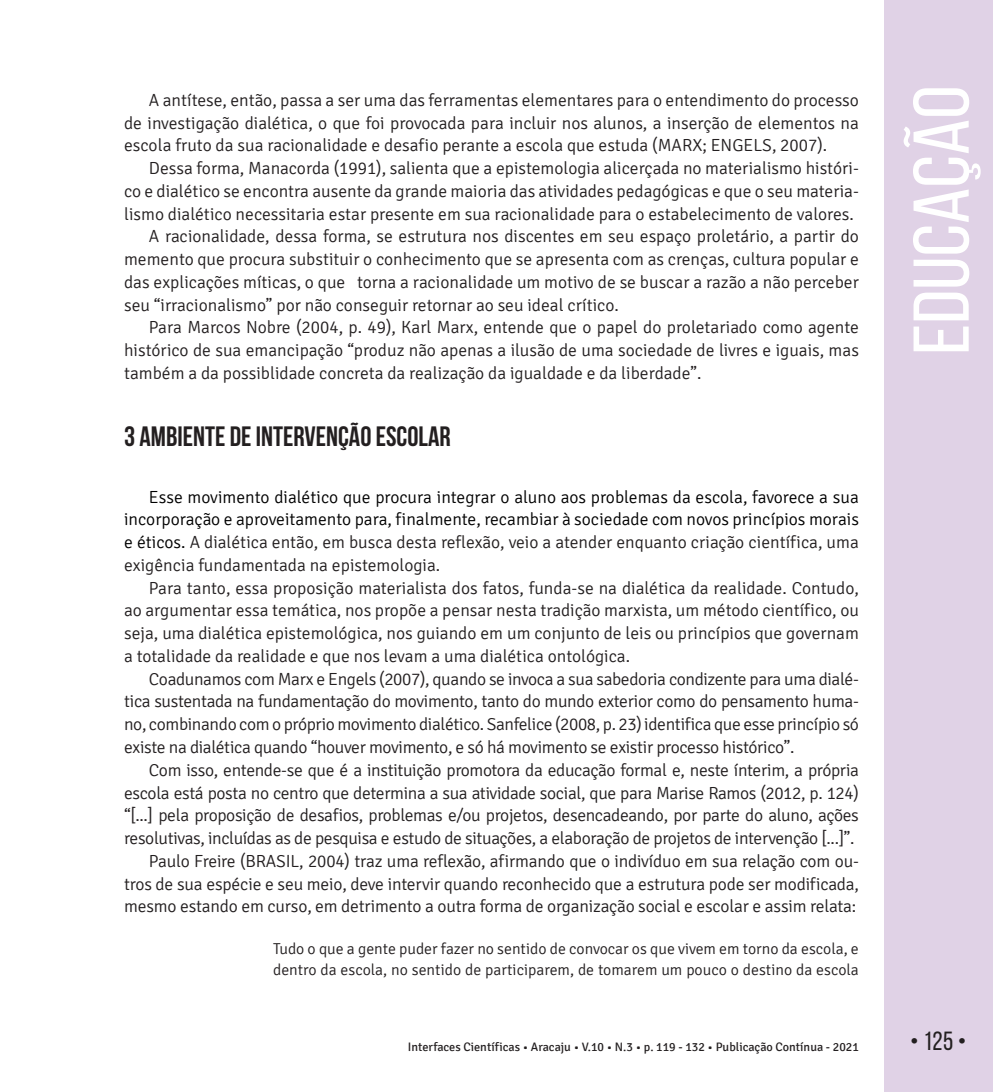
<style>
.page{position:relative;width:993px;height:1092px;background:#fff}
.page>*{position:absolute;margin:0;border:0;box-sizing:border-box;transform-origin:0 0}
.t1{font:78.75px "Bebas Neue";color:#fff;scale:1.09 1}
.Título_1{font:700 28px "Bebas Neue";color:#231f20}
.t2{font:26.25px "Bebas Neue";color:#231f20}
.TEXTO{font:300 17.5px/22.8px "Signika";color:#231f20;text-align:justify}
.TEXTO-2{font:300 17.5px/22.8px "Signika";color:#000;text-align:justify}
.CITAÇÃO{font:300 15.75px/21px "Signika";color:#231f20}
.t3{font:12.25px "Signika";color:#231f20}
.s1{color:#231f20}
</style>
<div class="page">
<div style="left:883px;top:0;width:109px;height:1091px;background:#e0d2e6"></div>
<p class="TEXTO" style="left:124px;top:89px;width:736px;text-indent:25px">A antítese, então, passa a ser uma das ferramentas elementares para o entendimento do processo de investigação dialética, o que foi provocada para incluir nos alunos, a inserção de elementos na escola fruto da sua racionalidade e desafio perante a escola que estuda (MARX; ENGELS, 2007).</p>
<p class="TEXTO" style="left:124px;top:157px;width:736px;text-indent:25px">Dessa forma, Manacorda (1991), salienta que a epistemologia alicerçada no materialismo históri&shy;co e dialético se encontra ausente da grande maioria das atividades pedagógicas e que o seu materia&shy;lismo dialético necessitaria estar presente em sua racionalidade para o estabelecimento de valores.</p>
<p class="TEXTO" style="left:124px;top:225px;width:736px;text-indent:25px">A racionalidade, dessa forma, se estrutura nos discentes em seu espaço proletário, a partir do memento que procura substituir o conhecimento que se apresenta com as crenças, cultura popular e das explicações míticas, o que torna a racionalidade um motivo de se buscar a razão a não perceber seu “irracionalismo” por não conseguir retornar ao seu ideal crítico.</p>
<p class="TEXTO" style="left:124px;top:316px;width:736px;text-indent:25px">Para Marcos Nobre (2004, p. 49), Karl Marx, entende que o papel do proletariado como agente histórico de sua emancipação “produz não apenas a ilusão de uma sociedade de livres e iguais, mas também a da possiblidade concreta da realização da igualdade e da liberdade”.</p>
<p class="Título_1" style="left:124px;top:421px;width:328px">3 AMBIENTE DE INTERVENÇÃO ESCOLAR</p>
<p class="TEXTO-2" style="left:124px;top:485px;width:736px;text-indent:25px">Esse movimento dialético que procura integrar o aluno aos problemas da escola, favorece a sua incorporação e aproveitamento para, finalmente, recambiar à sociedade com novos princípios morais e éticos. <span class="s1">A dialética então, em busca desta reflexão, veio a atender enquanto criação científica, uma exigência fundamentada na epistemologia.</span></p>
<p class="TEXTO" style="left:124px;top:576px;width:736px;text-indent:25px">Para tanto, essa proposição materialista dos fatos, funda-se na dialética da realidade. Contudo, ao argumentar essa temática, nos propõe a pensar nesta tradição marxista, um método científico, ou seja, uma dialética epistemológica, nos guiando em um conjunto de leis ou princípios que governam a totalidade da realidade e que nos levam a uma dialética ontológica.</p>
<p class="TEXTO" style="left:124px;top:667px;width:736px;text-indent:25px">Coadunamos com Marx e Engels (2007), quando se invoca a sua sabedoria condizente para uma dialé&shy;tica sustentada na fundamentação do movimento, tanto do mundo exterior como do pensamento huma&shy;no, combinando com o próprio movimento dialético. Sanfelice (2008, p. 23) identifica que esse princípio só existe na dialética quando “houver movimento, e só há movimento se existir processo histórico”.</p>
<p class="TEXTO" style="left:124px;top:758px;width:736px;text-indent:25px">Com isso, entende-se que é a instituição promotora da educação formal e, neste ínterim, a própria escola está posta no centro que determina a sua atividade social, que para Marise Ramos (2012, p. 124) “[...] pela proposição de desafios, problemas e/ou projetos, desencadeando, por parte do aluno, ações resolutivas, incluídas as de pesquisa e estudo de situações, a elaboração de projetos de intervenção [...]”.</p>
<p class="TEXTO" style="left:124px;top:849px;width:736px;text-indent:25px">Paulo Freire (BRASIL, 2004) traz uma reflexão, afirmando que o indivíduo em sua relação com ou&shy;tros de sua espécie e seu meio, deve intervir quando reconhecido que a estrutura pode ser modificada, mesmo estando em curso, em detrimento a outra forma de organização social e escolar e assim relata:</p>
<p class="CITAÇÃO" style="left:273px;top:938px;width:587px">Tudo o que a gente puder fazer no sentido de convocar os que vivem em torno da escola, e dentro da escola, no sentido de participarem, de tomarem um pouco o destino da escola</p>
<h1 class="t1" style="left:898px;top:355px;width:248px;rotate:-90deg">EDUCAÇÃO</h1>
<p class="t3" style="left:408px;top:1040px;width:452px">Interfaces Científicas • Aracaju • V.10 • N.3 • p. 119 - 132 • Publicação Contínua - 2021</p>
<h3 class="t2" style="left:909px;top:1026px;width:58px">• 125 •</h3>
</div>
